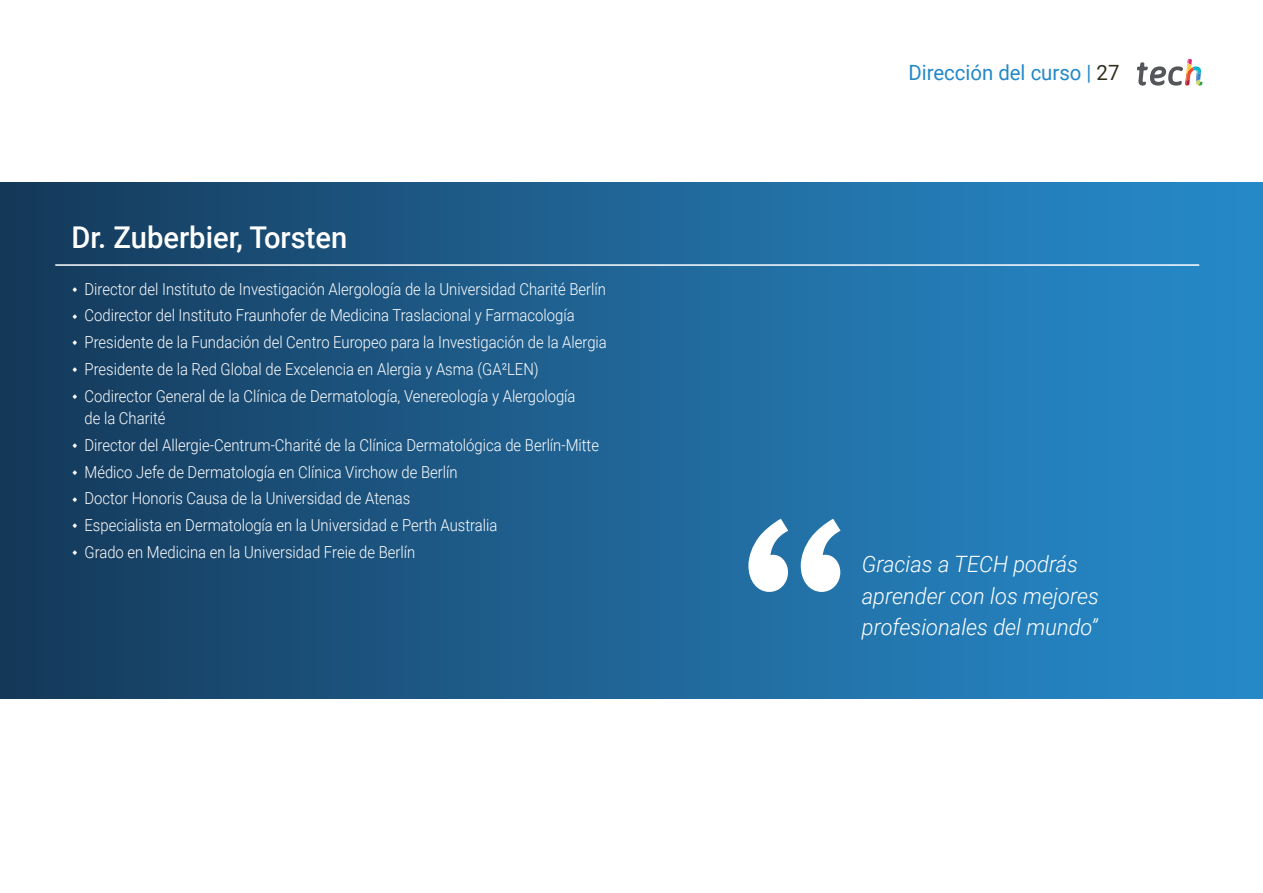
<style>
.page{position:relative;width:1263px;height:893px;background:#fff}
.page>*{position:absolute;margin:0;border:0;box-sizing:border-box;transform-origin:0 0}
.t1{font:500 30px "Roboto";color:#fff}
.t2{font:italic 300 22.5px/31.5px "Roboto";color:#fff}
.t3{font:21px "Roboto";color:#2488c7}
.t4{font:300 16.5px/26.7px "Roboto";color:#fff;scale:.9 1}
.s1{color:#312e20}
</style>
<div class="page">
<div style="left:0;top:182px;width:1263px;height:516px;background:linear-gradient(to right,#163a5c,#288ecf)"></div>
<svg style="left:748px;top:519px;width:92px;height:73px"></svg>
<svg style="left:1137px;top:59px;width:65px;height:27px"></svg>
<hr style="left:55px;top:264px;width:1144px;height:2px;background:#fff">
<svg style="left:73px;top:287px;width:4px;height:5px"></svg>
<svg style="left:73px;top:314px;width:4px;height:5px"></svg>
<svg style="left:73px;top:340px;width:4px;height:5px"></svg>
<svg style="left:73px;top:367px;width:4px;height:5px"></svg>
<svg style="left:73px;top:394px;width:4px;height:5px"></svg>
<svg style="left:73px;top:443px;width:4px;height:5px"></svg>
<svg style="left:73px;top:470px;width:4px;height:5px"></svg>
<svg style="left:73px;top:497px;width:4px;height:5px"></svg>
<svg style="left:73px;top:523px;width:4px;height:5px"></svg>
<svg style="left:73px;top:550px;width:4px;height:5px"></svg>
<h1 class="t1" style="left:71px;top:216px;width:277px">Dr. Zuberbier, Torsten</h1>
<p class="t4" style="left:85px;top:275px;width:582px">Director del Instituto de Investigación Alergología de la Universidad Charité Berlín Codirector del Instituto Fraunhofer de Medicina Traslacional y Farmacología Presidente de la Fundación del Centro Europeo para la Investigación de la Alergia Presidente de la Red Global de Excelencia en Alergia y Asma (GA²LEN)<br>Codirector General de la Clínica de Dermatología, Venereología y Alergología</p>
<p class="t4" style="left:85px;top:404px;width:573px">de la Charité<br>Director del Allergie-Centrum-Charité de la Clínica Dermatológica de Berlín-Mitte Médico Jefe de Dermatología en Clínica Virchow de Berlín<br>Doctor Honoris Causa de la Universidad de Atenas<br>Especialista en Dermatología en la Universidad e Perth Australia<br>Grado en Medicina en la Universidad Freie de Berlín</p>
<p class="t3" style="left:908px;top:57px;width:213px">Dirección del curso | <span class="s1">27</span></p>
<h2 class="t2" style="left:862px;top:548px;width:239px">Gracias a TECH podrás aprender con los mejores profesionales del mundo”</h2>
</div>
